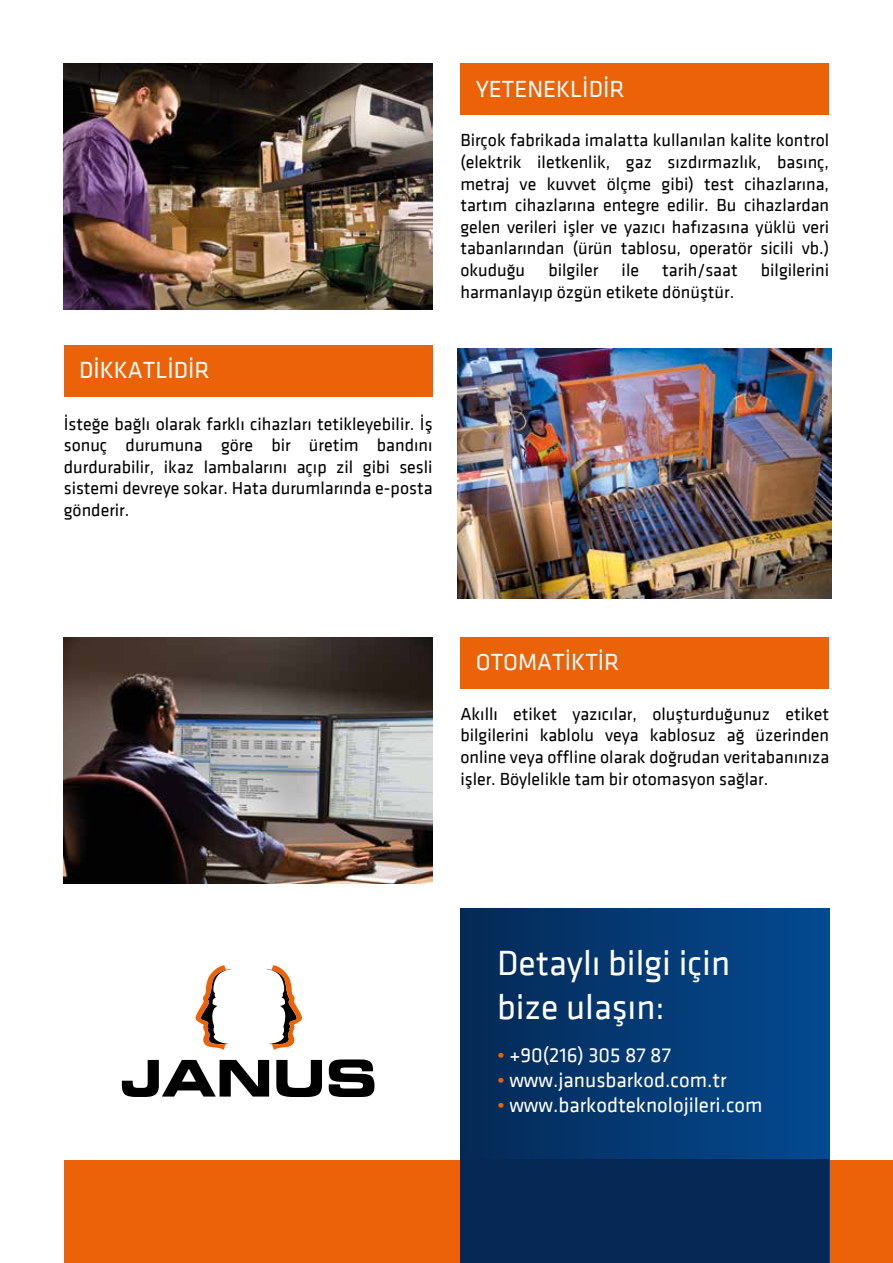
<style>
.page{position:relative;width:893px;height:1263px;background:#fff}
.page>*{position:absolute;margin:0;border:0;box-sizing:border-box;transform-origin:0 0}
.t1{font:36px/43.2px "Klavika";color:#fff}
.t2{font:24px "Klavika";color:#fff}
.t3{font:21px "Klavika";color:#fff}
.t4{font:18px/21.6px "Klavika";color:#000;text-align:justify}
.s1{color:#eb6209}
</style>
<div class="page">
<div style="left:64px;top:345px;width:368px;height:51px;background:#eb6209"></div>
<div style="left:460px;top:64px;width:369px;height:51px;background:#eb6209"></div>
<div style="left:460px;top:637px;width:369px;height:51px;background:#eb6209"></div>
<div style="left:64px;top:1160px;width:829px;height:103px;background:#eb6209"></div>
<img style="left:64px;top:64px;width:369px;height:246px">
<img style="left:458px;top:349px;width:374px;height:249px">
<img style="left:64px;top:637px;width:369px;height:246px">
<svg style="left:195px;top:965px;width:37px;height:85px"></svg>
<svg style="left:266px;top:965px;width:36px;height:85px"></svg>
<svg style="left:122px;top:1059px;width:252px;height:38px"></svg>
<div style="left:460px;top:908px;width:369px;height:355px;background:linear-gradient(to right,#062955,#044a91)"></div>
<div style="left:460px;top:1160px;width:369px;height:103px;background:#062854"></div>
<h2 class="t2" style="left:79px;top:357px;width:132px">DİKKATLİDİR</h2>
<p class="t4" style="left:64px;top:413px;width:370px">İsteğe bağlı olarak farklı cihazları tetikleyebilir. İş sonuç durumuna göre bir üretim bandını durdurabilir, ikaz lambalarını açıp zil gibi sesli sistemi devreye sokar. Hata durumlarında e-posta gönderir.</p>
<h2 class="t2" style="left:476px;top:76px;width:150px">YETENEKLİDİR</h2>
<p class="t4" style="left:460px;top:130px;width:370px">Birçok fabrikada imalatta kullanılan kalite kontrol (elektrik iletkenlik, gaz sızdırmazlık, basınç, metraj ve kuvvet ölçme gibi) test cihazlarına, tartım cihazlarına entegre edilir. Bu cihazlardan gelen verileri işler ve yazıcı hafızasına yüklü veri tabanlarından (ürün tablosu, operatör sicili vb.) okuduğu</p>
<p class="t4" style="left:548px;top:259px;width:51px">bilgiler</p>
<p class="t4" style="left:622px;top:259px;width:19px">ile</p>
<p class="t4" style="left:662px;top:259px;width:77px">tarih/saat</p>
<p class="t4" style="left:761px;top:259px;width:70px">bilgilerini</p>
<p class="t4" style="left:460px;top:281px;width:275px">harmanlayıp özgün etikete dönüştür.</p>
<h2 class="t2" style="left:476px;top:649px;width:145px">OTOMATİKTİR</h2>
<p class="t4" style="left:460px;top:703px;width:370px">Akıllı etiket yazıcılar, oluşturduğunuz etiket bilgilerini kablolu veya kablosuz ağ üzerinden online veya offline olarak doğrudan veritabanınıza işler. Böylelikle tam bir otomasyon sağlar.</p>
<h1 class="t1" style="left:497px;top:942px;width:235px">Detaylı bilgi için bize ulaşın:</h1>
<p class="t3" style="left:497px;top:1044px;width:175px"><span class="s1">•</span> +90(216) 305 87 87</p>
<p class="t3" style="left:497px;top:1069px;width:231px"><span class="s1">•</span> www.janusbarkod.com.tr</p>
<p class="t3" style="left:497px;top:1094px;width:267px"><span class="s1">•</span> www.barkodteknolojileri.com</p>
</div>
